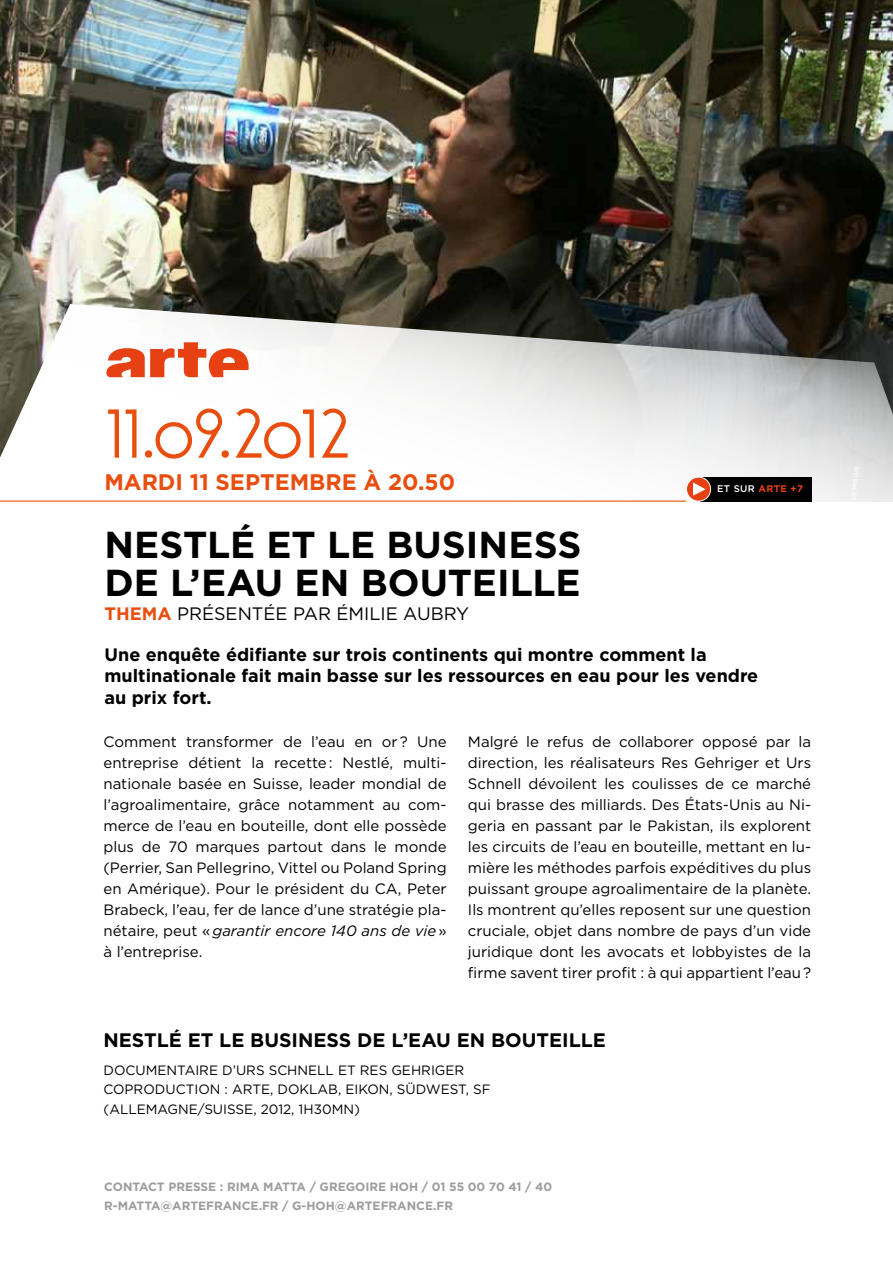
<style>
.page{position:relative;width:893px;height:1263px;background:#fff}
.page>*{position:absolute;margin:0;border:0;box-sizing:border-box;transform-origin:0 0}
.t1{font:66px "Oksana MOD";letter-spacing:-.06em;color:#e94e0f}
.t2{font:700 37.5px/37.5px "Gotham";color:#000}
.t3{font:700 22.5px "Gotham";color:#e94e0f}
.t4{font:700 19.5px "Gotham";color:#000}
.t5{font:700 18px/21.6px "Gotham";color:#000}
.t6{font:18px "Gotham";color:#000}
.t7{font:15px/21px "Gotham";color:#000;text-align:justify}
.t8{font:13.5px/19.5px "Gotham";color:#000}
.t9{font:700 12px/19.5px "Gotham";color:#9d9d9c}
.t10{font:500 9.6px "Gotham";color:#fff}
.t11{font:700 9.6px "Gotham";color:#e74113}
.s1{font-weight:700;color:#e94e0f}
.s2{font-weight:700;color:#e74113}
.s3{font-style:italic}
</style>
<div class="page">
<img style="left:0;top:0;width:893px;height:304px">
<svg style="left:0;top:304px;width:893px;height:198px"></svg>
<svg style="left:106px;top:342px;width:146px;height:35px"></svg>
<hr style="left:0;top:501px;width:686px;height:1px;background:#e94e0f">
<div style="left:700px;top:477px;width:111px;height:24px;background:#000"></div>
<svg style="left:686px;top:477px;width:25px;height:24px"></svg>
<div style="left:686px;top:477px;width:25px;height:25px;border:1px solid #fff;border-radius:50%"></div>
<svg style="left:693px;top:482px;width:13px;height:14px"></svg>
<h1 class="t1" style="left:104px;top:382px;width:250px">11.09.2012</h1>
<h3 class="t3" style="left:104px;top:467px;width:18px">mar</h3>
<h3 class="t3" style="left:158px;top:467px;width:74px">di 11 septem</h3>
<h3 class="t3" style="left:309px;top:467px;width:147px">bre à 20.50</h3>
<h2 class="t2" style="left:104px;top:526px;width:479px">NESTLÉ ET LE BUSINESS<br>DE L’EAU EN BOUTEILLE</h2>
<p class="t6" style="left:104px;top:602px;width:366px"><span class="s1">THEMA</span> présentée par émilie Aubry</p>
<p class="t5" style="left:105px;top:643px;width:655px">Une enquête édifiante sur trois continents qui montre comment la multinationale fait main basse sur les ressources en eau pour les vendre au prix fort.</p>
<p class="t10" style="left:717px;top:482px;width:50px">ET SUR <span class="s2">arte</span></p>
<p class="t11" style="left:791px;top:482px;width:14px">+7</p>
<p class="t7" style="left:103px;top:730px;width:345px">Comment transformer de l’eau en or ? U ne entreprise détient la recette : Nestlé, multi&shy;nationale basée en Suisse, leader mondial de l’agroalimentaire, grâce notamment au com&shy;merce de l’eau en bouteille, dont elle possède plus de 70 marques partout dans le monde (Perrier, San Pellegrino, Vittel ou Poland Spring en Amérique). Pour le président du CA, Peter Brabeck, l’eau, fer de lance d’une stratégie pla&shy;nétaire, peut « <span class="s3">garantir encore 140 ans de vie</span> » à l’entreprise.</p>
<p class="t7" style="left:468px;top:730px;width:345px">Malgré le refus de collaborer opposé par la direction, les réalisateurs Res Gehriger et U rs Schnell dévoilent les coulisses de ce marché qui brasse des milliards. Des États-U nis au N i&shy;geria en passant par le Pakistan, ils explorent les circuits de l’eau en bouteille, mettant en lu&shy;mière les méthodes parfois expéditives du plus puissant groupe agroalimentaire de la planète.<br>I ls montrent qu’elles reposent sur une question cruciale, objet dans nombre de pays d’un vide juridique dont les avocats et lobbyistes de la firme savent tirer profit : à qui appartient l’eau ?</p>
<h3 class="t4" style="left:103px;top:1027px;width:504px">NESTLÉ ET LE BUSINESS DE L’EAU EN BOUTEILLE</h3>
<p class="t8" style="left:103px;top:1060px;width:362px">Documentaire d’U rs Schnell et Res Gehriger<br>Coproduction : ARTE</p>
<p class="t8" style="left:103px;top:1079px;width:389px;text-indent:167px">, DokLab, Eikon, Südwest, SF (Allemagne/Suisse, 2012, 1h30mn)</p>
<p class="t9" style="left:104px;top:1177px;width:449px">CONTACT PRESSE : RIMA MATTA / GREGOIRE HOH / 01 55 00 70 41 / 40 r-matta</p>
<p class="t9" style="left:161px;top:1196px;width:22px">@arte</p>
<p class="t9" style="left:206px;top:1196px;width:18px">france</p>
<p class="t9" style="left:259px;top:1196px;width:58px">.fr / g-hoh</p>
<p class="t9" style="left:335px;top:1196px;width:22px">@arte</p>
<p class="t9" style="left:381px;top:1196px;width:18px">france</p>
<p class="t9" style="left:433px;top:1196px;width:18px">.fr</p>
</div>
